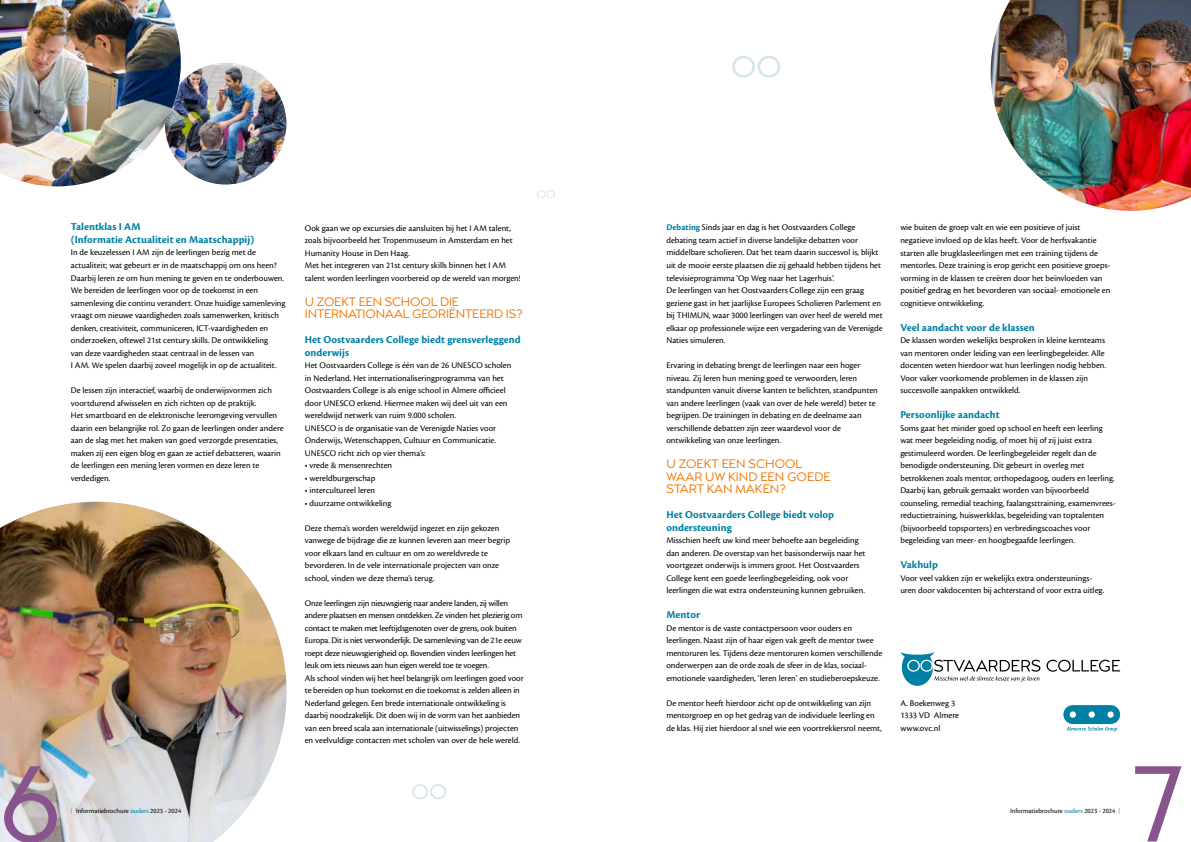
<style>
.page{position:relative;width:1191px;height:842px;background:#fff}
.page>*{position:absolute;margin:0;border:0;box-sizing:border-box;transform-origin:0 0}
.t1{font:105px "Capri Pro";color:#88548d}
.t2{font:28.9px "Capri Pro";color:#d2e3ed}
.t3{font:20.2px "Capri Pro";color:#d2e3ed}
.t4{font:12px/12.5px "Capri Pro";letter-spacing:-.01em;color:#ef7906}
.t5{font:700 11px/12.5px "Cronos Pro";letter-spacing:.005em;color:#0080a4}
.t6{font:10.7px "Capri Pro";color:#d2e3ed}
.t7{font:9px/12.5px "Cronos Pro";color:#000}
.t8{font:7px "Cronos Pro";color:#000}
.s1{font-weight:700;color:#0080a4}
.s2{font-family:"Capri Pro";color:#ef7906}
.s3{color:#0080a4}
</style>
<div class="page">
<svg style="left:1046px;top:660px;width:74px;height:12px"></svg>
<svg style="left:900px;top:652px;width:140px;height:34px"></svg>
<img style="left:0;top:502px;width:286px;height:340px">
<img style="left:165px;top:63px;width:121px;height:121px;border-radius:61px">
<img style="left:990px;top:0;width:201px;height:211px">
<img style="left:0;top:0;width:181px;height:186px">
<svg style="left:1063px;top:705px;width:57px;height:27px"></svg>
<h2 class="t2" style="left:731px;top:49px;width:52px">OO</h2>
<h1 class="t1" style="left:0;top:741px;width:63px">6</h1>
<p class="t5" style="left:71px;top:221px;width:185px">Talentklas I AM<br>(Informatie Actualiteit en Maatschappij)</p>
<p class="t7" style="left:71px;top:246px;width:216px">In de keuzelessen I AM zijn de leerlingen bezig met de actualiteit; wat gebeurt er in de maatschappij om ons heen?<br>Daarbij leren ze om hun mening te geven en te onderbouwen.<br>We bereiden de leerlingen voor op de toekomst in een samenleving die continu verandert. Onze huidige samenleving vraagt om nieuwe vaardigheden zoals samenwerken, kritisch denken, creativiteit, communiceren, ICT-vaardigheden en onderzoeken, oftewel 21st century skills. De ontwikkeling<br>van deze vaardigheden staat centraal in de lessen van<br>I AM. We spelen daarbij zoveel mogelijk in op de actualiteit.</p>
<p class="t7" style="left:71px;top:384px;width:214px">De lessen zijn interactief, waarbij de onderwijsvormen zich voortdurend afwisselen en zich richten op de praktijk.<br>Het smartboard en de elektronische leeromgeving vervullen daarin een belangrijke rol. Zo gaan de leerlingen onder andere aan de slag met het maken van goed verzorgde presentaties, maken zij een eigen blog en gaan ze actief debatteren, waarin de leerlingen een mening leren vormen en deze leren te verdedigen.</p>
<p class="t7" style="left:305px;top:221px;width:217px">Ook gaan we op excursies die aansluiten bij het I AM talent, zoals bijvoorbeeld het Tropenmuseum in Amsterdam en het Humanity House in Den Haag.<br>Met het integreren van 21st century skills binnen het I AM talent worden leerlingen voorbereid op de wereld van morgen!</p>
<h3 class="t4" style="left:305px;top:295px;width:219px">U ZOEKT EEN SCHOOL DIE<br>INTERNATIONAAL GEORIËNTEERD IS?</h3>
<p class="t5" style="left:305px;top:333px;width:217px">Het Oostvaarders College biedt grensverleggend onderwijs</p>
<p class="t7" style="left:305px;top:359px;width:208px">Het Oostvaarders College is één van de 26 UNESCO scholen in Nederland. Het internationaliseringprogramma van het Oostvaarders College is als enige school in Almere officieel door UNESCO erkend. Hiermee maken wij deel uit van een wereldwijd netwerk van ruim 9.000 scholen.<br>UNESCO is de organisatie van de Verenigde Naties voor Onderwijs, Wetenschappen, Cultuur en Communicatie.<br>UNESCO richt zich op vier thema’s:</p>
<p class="t7" style="left:305px;top:459px;width:89px">• vrede &amp; mensenrechten</p>
<p class="t7" style="left:305px;top:471px;width:72px">• wereldburgerschap</p>
<p class="t7" style="left:305px;top:484px;width:72px">• intercultureel leren</p>
<p class="t7" style="left:305px;top:496px;width:88px">• duurzame ontwikkeling</p>
<p class="t7" style="left:305px;top:521px;width:207px">Deze thema’s worden wereldwijd ingezet en zijn gekozen vanwege de bijdrage die ze kunnen leveren aan meer begrip voor elkaars land en cultuur en om zo wereldvrede te bevorderen. In de vele internationale projecten van onze school, vinden we deze thema’s terug.</p>
<p class="t7" style="left:305px;top:596px;width:220px">Onze leerlingen zijn nieuwsgierig naar andere landen, zij willen andere plaatsen en mensen ontdekken. Ze vinden het plezierig om contact te maken met leeftijdsgenoten over de grens, ook buiten Europa. Dit is niet verwonderlijk. De samenleving van de 21e eeuw roept deze nieuwsgierigheid op. Bovendien vinden leerlingen het leuk om iets nieuws aan hun eigen wereld toe te voegen.<br>Als school vinden wij het heel belangrijk om leerlingen goed voor te bereiden op hun toekomst en die toekomst is zelden alleen in Nederland gelegen. Een brede internationale ontwikkeling is daarbij noodzakelijk. Dit doen wij in de vorm van het aanbieden van een breed scala aan internationale (uitwisselings) projecten en veelvuldige contacten met scholen van over de hele wereld.</p>
<p class="t6" style="left:537px;top:188px;width:20px">OO</p>
<h3 class="t3" style="left:412px;top:780px;width:37px">OO</h3>
<p class="t7" style="left:666px;top:221px;width:218px"><span class="s1">Debating</span> Sinds jaar en dag is het Oostvaarders College debating team actief in diverse landelijke debatten voor middelbare scholieren. Dat het team daarin succesvol is, blijkt uit de mooie eerste plaatsen die zij gehaald hebben tijdens het televisieprogramma ‘Op Weg naar het Lagerhuis’.<br>De leerlingen van het Oostvaarders College zijn een graag geziene gast in het jaarlijkse Europees Scholieren Parlement en bij THIMUN, waar 3000 leerlingen van over heel de wereld met elkaar op professionele wijze een vergadering van de Verenigde Naties simuleren.</p>
<p class="t7" style="left:666px;top:359px;width:213px">Ervaring in debating brengt de leerlingen naar een hoger niveau. Zij leren hun mening goed te verwoorden, leren standpunten vanuit diverse kanten te belichten, standpunten van andere leerlingen (vaak van over de hele wereld) beter te begrijpen. De trainingen in debating en de deelname aan verschillende debatten zijn zeer waardevol voor de ontwikkeling van onze leerlingen.</p>
<h3 class="t4" style="left:666px;top:457px;width:166px">U ZOEKT EEN SCHOOL<br>WAAR UW KIND EEN GOEDE<br>START KAN MAKEN?</h3>
<p class="t5" style="left:666px;top:508px;width:169px">Het Oostvaarders College biedt volop ondersteuning</p>
<p class="t7" style="left:666px;top:534px;width:201px">Misschien heeft uw kind meer behoefte aan begeleiding dan anderen. De overstap van het basisonderwijs naar het voortgezet onderwijs is immers groot. Het Oostvaarders College kent een goede leerlingbegeleiding, ook voor leerlingen die wat extra ondersteuning kunnen gebruiken.</p>
<p class="t5" style="left:666px;top:608px;width:35px">Mentor</p>
<p class="t7" style="left:666px;top:621px;width:217px">De mentor is de vaste contactpersoon voor ouders en leerlingen. Naast zijn of haar eigen vak geeft de mentor twee mentoruren les. Tijdens deze mentoruren komen verschillende onderwerpen aan de orde zoals de sfeer in de klas, sociaal&shy;emotionele vaardigheden, ‘leren leren’ en studieberoepskeuze.</p>
<p class="t7" style="left:666px;top:696px;width:217px">De mentor heeft hierdoor zicht op de ontwikkeling van zijn mentorgroep en op het gedrag van de individuele leerling en de klas. Hij ziet hierdoor al snel wie een voortrekkersrol neemt,</p>
<p class="t7" style="left:900px;top:221px;width:212px">wie buiten de groep valt en wie een positieve of juist negatieve invloed op de klas heeft. Voor de herfsvakantie starten alle brugklasleerlingen met een training tijdens de mentorles. Deze training is erop gericht een positieve groeps&shy;vorming in de klassen te creëren door het beïnvloeden van positief gedrag en het bevorderen van sociaal- emotionele en cognitieve ontwikkeling.</p>
<p class="t5" style="left:900px;top:321px;width:136px">Veel aandacht voor de klassen</p>
<p class="t7" style="left:900px;top:334px;width:207px">De klassen worden wekelijks besproken in kleine kernteams van mentoren onder leiding van een leerlingbegeleider. Alle docenten weten hierdoor wat hun leerlingen nodig hebben.<br>Voor vaker voorkomende problemen in de klassen zijn succesvolle aanpakken ontwikkeld.</p>
<p class="t5" style="left:900px;top:408px;width:101px">Persoonlijke aandacht</p>
<p class="t7" style="left:900px;top:421px;width:217px">Soms gaat het minder goed op school en heeft een leerling wat meer begeleiding nodig, of moet hij of zij juist extra gestimuleerd worden. De leerlingbegeleider regelt dan de benodigde ondersteuning. Dit gebeurt in overleg met betrokkenen zoals mentor, orthopedagoog, ouders en leerling.<br>Daarbij kan, gebruik gemaakt worden van bijvoorbeeld counseling, remedial teaching, faalangsttraining, examenvrees&shy;reductietraining, huiswerkklas, begeleiding van toptalenten (bijvoorbeeld topsporters) en verbredingscoaches voor begeleiding van meer- en hoogbegaafde leerlingen.</p>
<p class="t5" style="left:900px;top:558px;width:39px">Vakhulp</p>
<p class="t7" style="left:900px;top:571px;width:205px">Voor veel vakken zijn er wekelijks extra ondersteunings&shy;uren door vakdocenten bij achterstand of voor extra uitleg.</p>
<p class="t7" style="left:900px;top:696px;width:60px">A. Boekenweg 3<br>1333 VD Almere www.ovc.nl</p>
<p class="t8" style="left:71px;top:807px;width:112px"><span class="s2">|</span> Informatiebrochure <span class="s3">ouders</span> 2023 - 2024</p>
<p class="t8" style="left:1010px;top:807px;width:111px">Informatiebrochure <span class="s3">ouders</span> 2023 - 2024 <span class="s2">|</span></p>
<h1 class="t1" style="left:1129px;top:741px;width:63px">7</h1>
</div>
